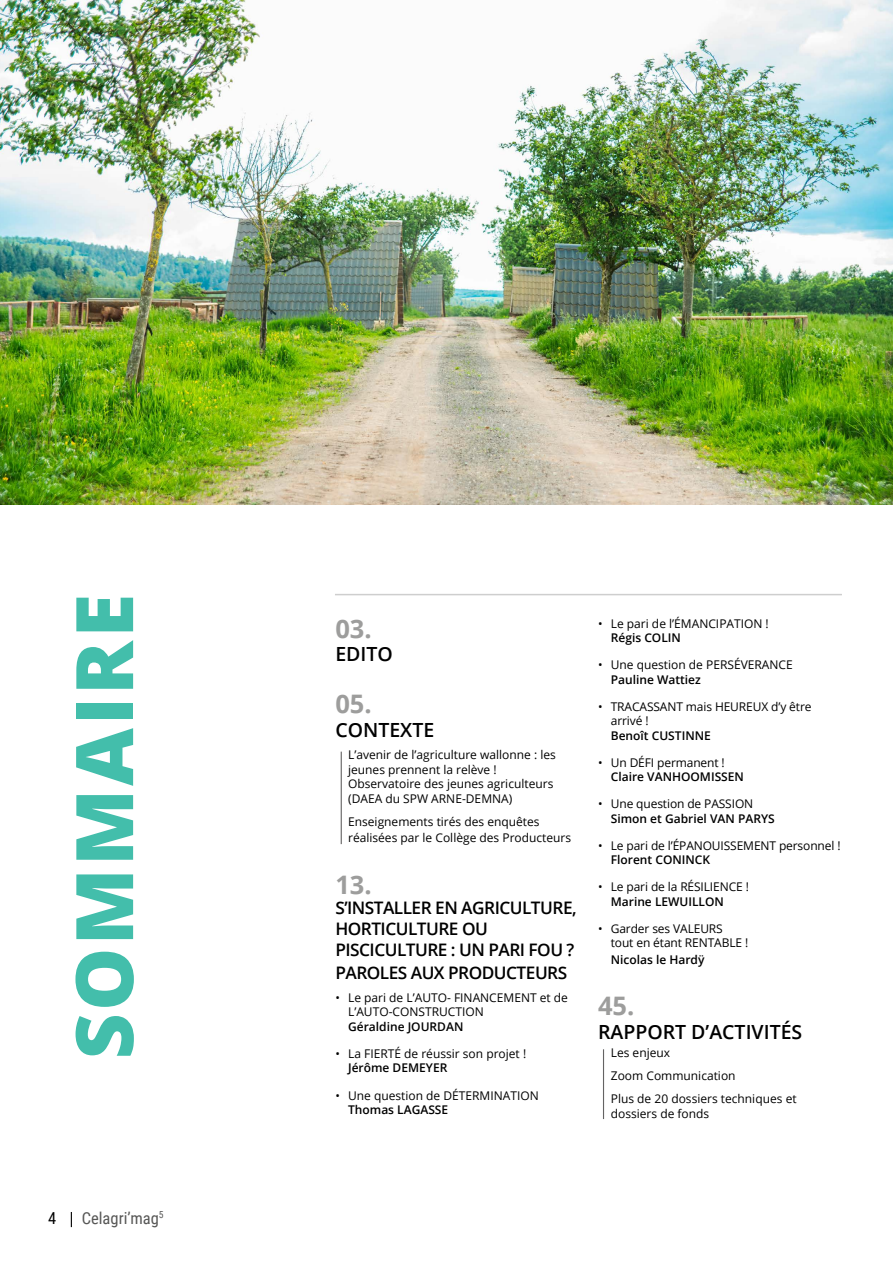
<style>
.page{position:relative;width:893px;height:1263px;background:#fff}
.page>*{position:absolute;margin:0;border:0;box-sizing:border-box;transform-origin:0 0}
.t1{font:800 79.5px "Open Sans";letter-spacing:.03em;color:#43beab}
.t2{font:700 25.5px "Open Sans";color:#9d9d9c}
.t3{font:600 19.5px "Open Sans";color:#000}
.t4{font:600 17.25px/20.7px "Open Sans";letter-spacing:-.03em;color:#000}
.t5{font:16.5px "Roboto Condensed";color:#575756}
.t6{font:16.5px "Roboto Condensed";color:#000}
.t7{font:12px/14.4px "Open Sans";color:#000}
.t8{font:600 12px "Open Sans";color:#000}
</style>
<div class="page">
<svg style="left:71px;top:1212px;width:1px;height:15px"></svg>
<img style="left:0;top:0;width:893px;height:504px">
<hr style="left:335px;top:594px;width:507px;height:1px;background:#c6c6c6">
<hr style="left:341px;top:752px;width:1px;height:92px;background:#646363">
<hr style="left:603px;top:1049px;width:1px;height:70px;background:#646363">
<h1 class="t1" style="left:44px;top:1059px;width:467px;rotate:-90deg">SOMMAIRE</h1>
<h3 class="t6" style="left:48px;top:1207px;width:10px">4</h3>
<h3 class="t5" style="left:82px;top:1206px;width:83px">Celagri’mag<sup>5</sup></h3>
<h2 class="t2" style="left:335px;top:611px;width:38px">03.</h2>
<h3 class="t3" style="left:335px;top:641px;width:59px">EDITO</h3>
<h2 class="t2" style="left:335px;top:686px;width:38px">05.</h2>
<h3 class="t3" style="left:335px;top:716px;width:100px">CONTEXTE</h3>
<p class="t7" style="left:348px;top:748px;width:209px">L’avenir de l’agriculture wallonne : les jeunes prennent la relève !<br>Observatoire des jeunes agriculteurs (DAEA du SPW ARNE-DEMNA)</p>
<p class="t7" style="left:348px;top:813px;width:225px;line-height:16.2px">Enseignements tirés des enquêtes réalisées par le Collège des Producteurs</p>
<h2 class="t2" style="left:335px;top:866px;width:38px">13.</h2>
<h3 class="t4" style="left:335px;top:897px;width:243px">S’INSTALLER EN AGRICULTURE,<br>HORTICULTURE OU<br>PISCICULTURE : UN PARI FOU ?</h3>
<h3 class="t4" style="left:335px;top:962px;width:233px">PAROLES AUX PRODUCTEURS</h3>
<p class="t7" style="left:348px;top:990px;width:221px;text-indent:-13px">• Le pari de L’AUTO- FINANCEMENT et de<br>L’AUTO-CONSTRUCTION</p>
<p class="t8" style="left:348px;top:1018px;width:117px">Géraldine JOURDAN</p>
<p class="t7" style="left:335px;top:1046px;width:192px">• La FIERTÉ de réussir son projet !</p>
<p class="t8" style="left:348px;top:1060px;width:101px">Jérôme DEMEYER</p>
<p class="t7" style="left:335px;top:1088px;width:205px">• Une question de DÉTERMINATION</p>
<p class="t8" style="left:348px;top:1101px;width:102px">Thomas LAGASSE</p>
<p class="t7" style="left:598px;top:616px;width:172px">• Le pari de l’ÉMANCIPATION !</p>
<p class="t8" style="left:611px;top:629px;width:72px">Régis COLIN</p>
<p class="t7" style="left:598px;top:657px;width:196px">• Une question de PERSÉVERANCE</p>
<p class="t8" style="left:611px;top:671px;width:92px">Pauline Wattiez</p>
<p class="t7" style="left:611px;top:699px;width:202px;text-indent:-13px">• TRACASSANT mais HEUREUX d’y être arrivé !</p>
<p class="t8" style="left:611px;top:727px;width:102px">Benoît CUSTINNE</p>
<p class="t7" style="left:598px;top:755px;width:128px">• Un DÉFI permanent !</p>
<p class="t8" style="left:611px;top:768px;width:135px">Claire VANHOOMISSEN</p>
<p class="t7" style="left:598px;top:796px;width:157px">• Une question de PASSION</p>
<p class="t8" style="left:611px;top:810px;width:165px">Simon et Gabriel VAN PARYS</p>
<p class="t7" style="left:598px;top:838px;width:244px">• Le pari de l’ÉPANOUISSEMENT personnel !</p>
<p class="t8" style="left:611px;top:851px;width:101px">Florent CONINCK</p>
<p class="t7" style="left:598px;top:879px;width:152px">• Le pari de la RÉSILIENCE !</p>
<p class="t8" style="left:611px;top:893px;width:115px">Marine LEWUILLON</p>
<p class="t7" style="left:611px;top:921px;width:139px;text-indent:-13px">• Garder ses VALEURS tout en étant RENTABLE !</p>
<p class="t8" style="left:611px;top:951px;width:95px">Nicolas le Hardÿ</p>
<h2 class="t2" style="left:598px;top:988px;width:38px">45.</h2>
<h3 class="t3" style="left:598px;top:1018px;width:206px">RAPPORT D’ACTIVITÉS</h3>
<p class="t7" style="left:611px;top:1041px;width:187px;line-height:23px">Les enjeux<br>Zoom Communication<br>Plus de 20 dossiers techniques et</p>
<p class="t7" style="left:611px;top:1106px;width:100px">dossiers de fonds</p>
</div>
